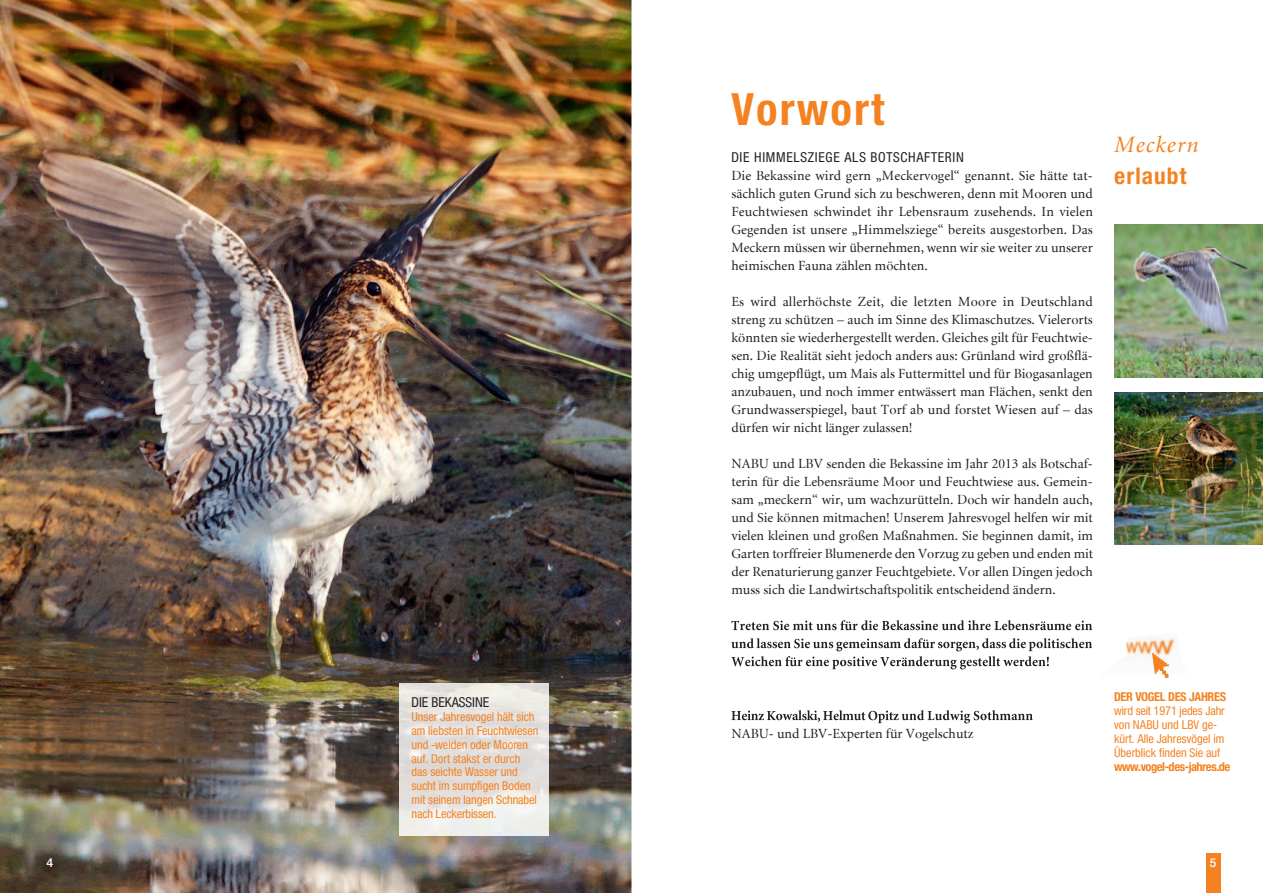
<style>
.page{position:relative;width:1263px;height:893px;background:#fff}
.page>*{position:absolute;margin:0;border:0;box-sizing:border-box;transform-origin:0 0}
.t1{font:700 45px "Neue Helvetica Condensed BQ";letter-spacing:.05em;color:#f58220}
.t2{font:italic 23.25px "Minion";letter-spacing:.05em;color:#f58220}
.t3{font:700 23.25px "Neue Helvetica Condensed BQ";letter-spacing:.05em;color:#f58220}
.t4{font:13.8px/18px "Minion";color:#231f20;text-align:justify}
.t5{font:13.8px "Neue Helvetica Condensed BQ";letter-spacing:.05em;color:#231f20}
.t6{font:13.8px "Neue Helvetica Condensed BQ";color:#231f20}
.t7{font:12.3px/13.8px "Neue Helvetica Condensed BQ";color:#f58220}
.t8{font:700 12.3px "Neue Helvetica Condensed BQ";letter-spacing:-.035em;color:#f58220}
.t9{font:500 12.3px "Neue Helvetica BQ";color:#fff}
</style>
<div class="page">
<div style="left:1205px;top:853px;width:15px;height:39px;background:#f58220"></div>
<img style="left:1px;top:0;width:630px;height:892px">
<svg style="left:731px;top:620px;width:361px;height:10px"></svg>
<svg style="left:731px;top:638px;width:360px;height:31px"></svg>
<svg style="left:731px;top:710px;width:302px;height:13px"></svg>
<img style="left:1114px;top:225px;width:149px;height:152px">
<img style="left:1114px;top:392px;width:149px;height:152px">
<img style="left:400px;top:683px;width:149px;height:153px">
<img style="left:1091px;top:637px;width:86px;height:23px">
<svg style="left:1152px;top:653px;width:17px;height:25px"></svg>
<p class="t9" style="left:46px;top:858px;width:8px">4</p>
<p class="t6" style="left:411px;top:697px;width:79px">DIE BEKASSINE</p>
<p class="t7" style="left:411px;top:711px;width:129px">Unser Jahresvogel hält sich am liebsten in Feuchtwiesen und -weiden oder Mooren auf. Dort stakst er durch das seichte Wasser und sucht im sumpfigen Boden mit seinem langen Schnabel nach Leckerbissen.</p>
<h1 class="t1" style="left:731px;top:93px;width:155px">Vorwort</h1>
<p class="t5" style="left:731px;top:152px;width:234px">DIE HIMMELSZIEGE ALS BOTSCHAFTERIN</p>
<p class="t4" style="left:731px;top:168px;width:363px">Die Bekassine wird gern „Meckervogel“ genannt. Sie hätte tat&shy;sächlich guten Grund sich zu beschweren, denn mit Mooren und Feuchtwiesen schwindet ihr Lebensraum zusehends. In vielen Gegenden ist unsere „Himmelsziege“ bereits ausgestorben. Das Meckern müssen wir übernehmen, wenn wir sie weiter zu unserer heimischen Fauna zählen möchten.</p>
<p class="t4" style="left:731px;top:294px;width:363px">Es wird allerhöchste Zeit, die letzten Moore in Deutschland streng zu schützen – auch im Sinne des Klimaschutzes. Vielerorts könnten sie wiederhergestellt werden. Gleiches gilt für Feuchtwie&shy;sen. Die Realität sieht jedoch anders aus: Grünland wird großflä&shy;chig umgepflügt, um Mais als Futtermittel und für Biogasanlagen anzubauen, und noch immer entwässert man Flächen, senkt den Grundwasserspiegel, baut Torf ab und forstet Wiesen auf – das dürfen wir nicht länger zulassen!</p>
<p class="t4" style="left:731px;top:456px;width:363px">NABU und LBV senden die Bekassine im Jahr 2013 als Botschaf&shy;terin für die Lebensräume Moor und Feuchtwiese aus. Gemein&shy;sam „meckern“ wir, um wachzurütteln. Doch wir handeln auch, und Sie können mitmachen! Unserem Jahresvogel helfen wir mit vielen kleinen und großen Maßnahmen. Sie beginnen damit, im Garten torffreier Blumenerde den Vorzug zu geben und enden mit der Renaturierung ganzer Feuchtgebiete. Vor allen Dingen jedoch muss sich die Landwirtschaftspolitik entscheidend ändern.</p>
<h2 class="t2" style="left:1114px;top:135px;width:86px">Meckern</h2>
<h2 class="t3" style="left:1114px;top:168px;width:74px">erlaubt</h2>
<p class="t4" style="left:731px;top:726px;width:244px">NABU- und LBV-Experten für Vogelschutz</p>
<p class="t8" style="left:1114px;top:693px;width:113px">DER VOGEL DES JAHRES</p>
<p class="t7" style="left:1114px;top:705px;width:112px">wird seit 1971 jedes Jahr von NABU und LBV ge&shy;kürt. Alle Jahresvögel im<br>Überblick finden Sie auf</p>
<p class="t8" style="left:1114px;top:762px;width:118px">www.vogel-des-jahres.de</p>
<p class="t9" style="left:1209px;top:858px;width:8px">5</p>
</div>
